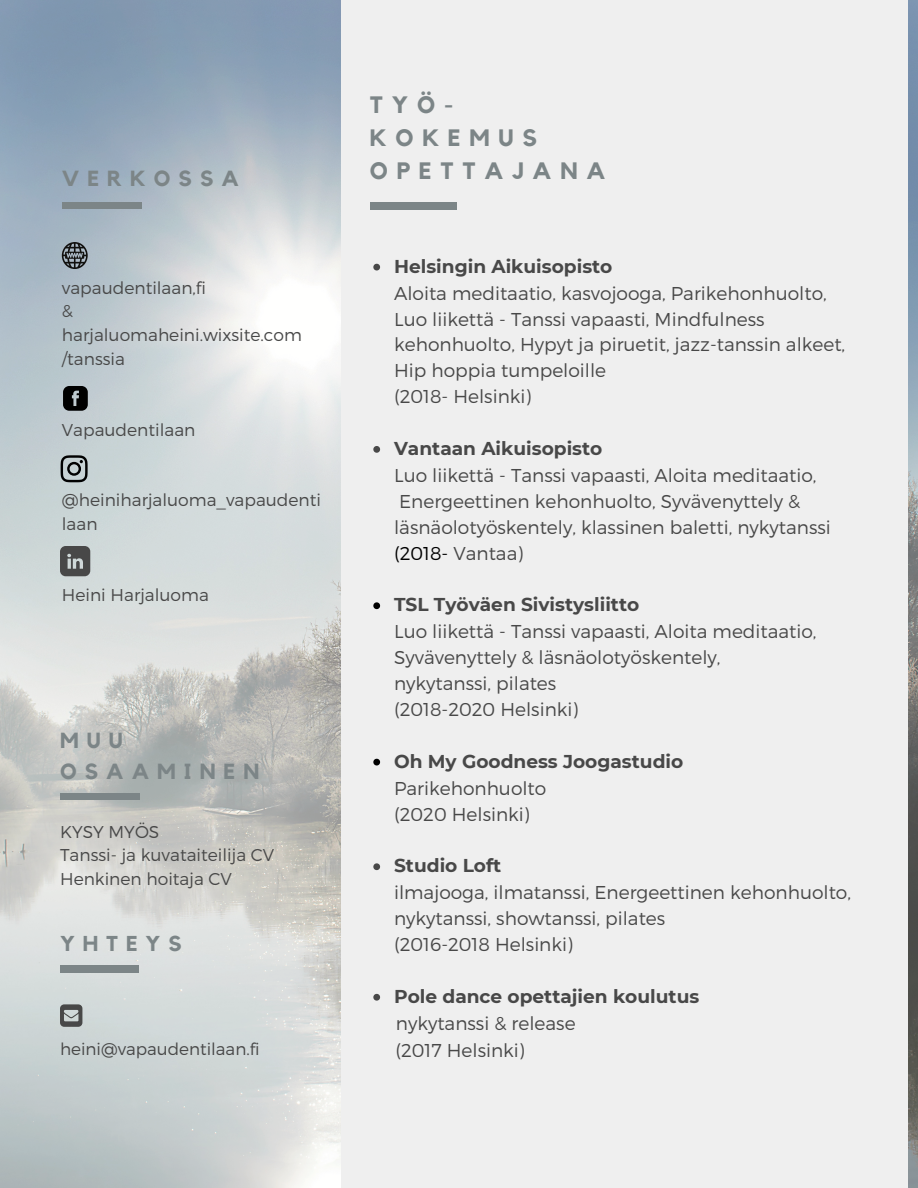
<style>
.page{position:relative;width:918px;height:1188px;background:#fff}
.page>*{position:absolute;margin:0;border:0;box-sizing:border-box;transform-origin:0 0}
.t1{font:700 23.7px/33px "Kollektif";letter-spacing:.37em;color:#7c8587}
.t2{font:700 21.75px/30.3px "Kollektif";letter-spacing:.37em;color:#7c8587}
.t3{font:700 21.45px "Kollektif";letter-spacing:.37em;color:#7c8587}
.t4{font:300 18.6px/25.8px "Montserrat";color:#484848}
.t5{font:700 18.6px "Montserrat";color:#484848}
.t6{font:300 17.1px/23.7px "Montserrat";color:#484848}
.t7{font:300 16.8px "Montserrat";color:#484848}
.s1{color:#000}
</style>
<div class="page">
<img style="left:0;top:0;width:918px;height:1188px">
<div style="left:341px;top:0;width:567px;height:1188px;background:#efefef"></div>
<div style="left:60px;top:793px;width:80px;height:7px;background:#7c8587"></div>
<svg style="left:373px;top:264px;width:7px;height:6px"></svg>
<svg style="left:373px;top:446px;width:7px;height:7px"></svg>
<svg style="left:373px;top:602px;width:7px;height:7px"></svg>
<svg style="left:373px;top:759px;width:7px;height:6px"></svg>
<svg style="left:373px;top:863px;width:7px;height:7px"></svg>
<svg style="left:373px;top:994px;width:7px;height:7px"></svg>
<div style="left:370px;top:202px;width:87px;height:8px;background:#7c8587"></div>
<div style="left:62px;top:202px;width:80px;height:7px;background:#7c8587"></div>
<div style="left:60px;top:965px;width:79px;height:8px;background:#7c8587"></div>
<svg style="left:60px;top:1004px;width:23px;height:23px"></svg>
<svg style="left:60px;top:546px;width:30px;height:30px"></svg>
<svg style="left:63px;top:386px;width:25px;height:25px"></svg>
<svg style="left:62px;top:242px;width:26px;height:27px"></svg>
<svg style="left:61px;top:455px;width:27px;height:27px"></svg>
<p class="t2" style="left:62px;top:164px;width:179px">VERKOSSA</p>
<p class="t6" style="left:62px;top:275px;width:242px">vapaudentilaan,fi<br>&amp; harjaluomaheini.wixsite.com /tanssia</p>
<p class="t6" style="left:62px;top:417px;width:135px">Vapaudentilaan</p>
<p class="t6" style="left:62px;top:488px;width:261px">@heiniharjaluoma_vapaudenti laan</p>
<p class="t6" style="left:62px;top:582px;width:149px">Heini Harjaluoma</p>
<p class="t2" style="left:60px;top:726px;width:201px">MUU<br>OSAAMINEN</p>
<p class="t6" style="left:60px;top:819px;width:216px">KYSY MYÖS<br>Tanssi- ja kuvataiteilija CV<br>Henkinen hoitaja CV</p>
<p class="t3" style="left:60px;top:933px;width:123px">YHTEYS</p>
<p class="t7" style="left:60px;top:1038px;width:201px">heini@vapaudentilaan.fi</p>
<p class="t1" style="left:370px;top:89px;width:237px">TYÖ-<br>KOKEMUS<br>OPETTAJANA</p>
<p class="t5" style="left:394px;top:255px;width:220px">Helsingin Aikuisopisto</p>
<p class="t4" style="left:394px;top:279px;width:453px">Aloita meditaatio, kasvojooga, Parikehonhuolto, Luo liikettä - Tanssi vapaasti, Mindfulness kehonhuolto, Hypyt ja piruetit, jazz-tanssin alkeet, Hip hoppia tumpeloille<br>(2018- Helsinki)</p>
<p class="t5" style="left:394px;top:437px;width:210px">Vantaan Aikuisopisto</p>
<p class="t4" style="left:394px;top:462px;width:438px">Luo liikettä - Tanssi vapaasti, Aloita meditaatio, Energeettinen kehonhuolto, Syvävenyttely &amp; läsnäolotyöskentely, klassinen baletti, nykytanssi <span class="s1">(2018-</span> Vantaa)</p>
<p class="t5" style="left:394px;top:593px;width:247px">TSL Työväen Sivistysliitto</p>
<p class="t4" style="left:394px;top:618px;width:424px">Luo liikettä - Tanssi vapaasti, Aloita meditaatio, Syvävenyttely &amp; läsnäolotyöskentely, nykytanssi, pilates<br>(2018-2020 Helsinki)</p>
<p class="t5" style="left:394px;top:750px;width:291px">Oh My Goodness Joogastudio</p>
<p class="t4" style="left:394px;top:774px;width:154px">Parikehonhuolto (2020 Helsinki)</p>
<p class="t5" style="left:394px;top:854px;width:109px">Studio Loft</p>
<p class="t4" style="left:394px;top:879px;width:458px">ilmajooga, ilmatanssi, Energeettinen kehonhuolto, nykytanssi, showtanssi, pilates<br>(2016-2018 Helsinki)</p>
<p class="t5" style="left:394px;top:985px;width:307px">Pole dance opettajien koulutus</p>
<p class="t4" style="left:395px;top:1009px;width:182px;line-height:27px">nykytanssi &amp; release (2017 Helsinki)</p>
</div>
